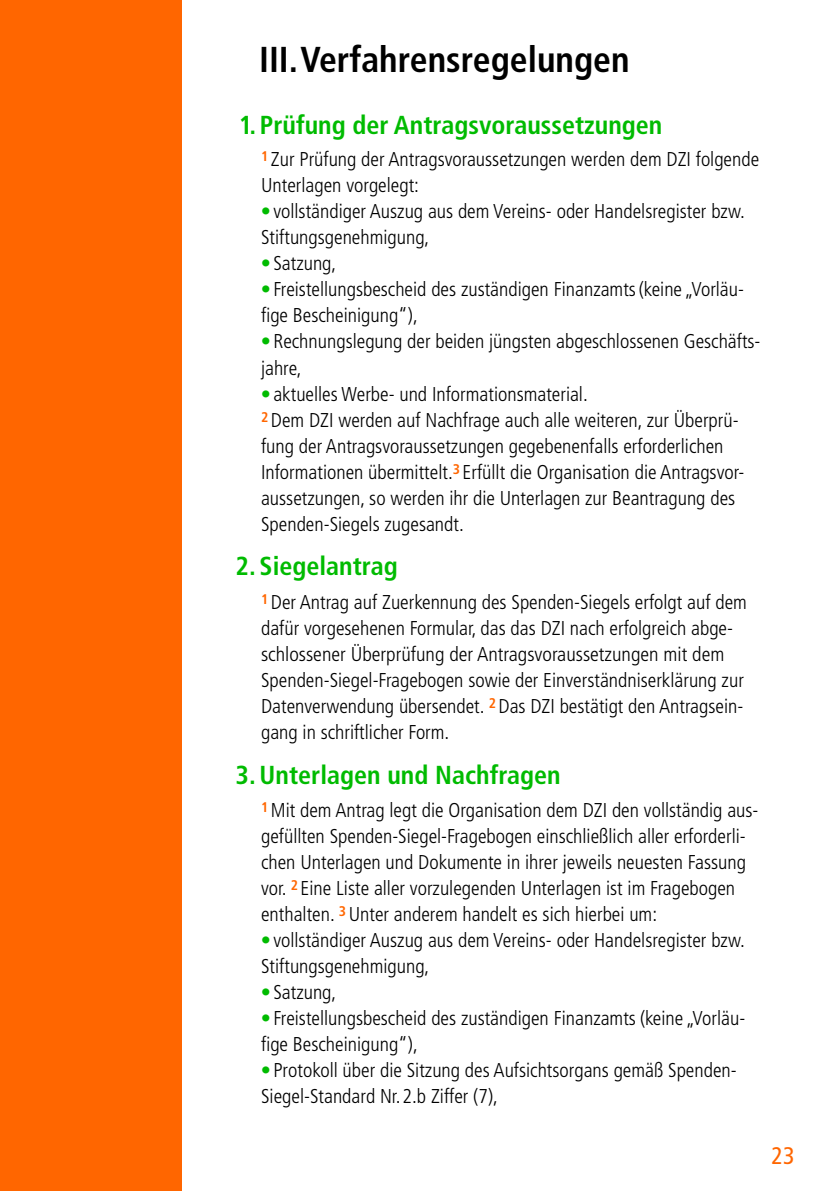
<style>
.page{position:relative;width:840px;height:1191px;background:#fff}
.page>*{position:absolute;margin:0;border:0;box-sizing:border-box;transform-origin:0 0}
.t1{font:700 condensed 36px "Frutiger";color:#000}
.t2{font:700 condensed 26px "Frutiger";color:#0b0}
.t3{font:condensed 24px "Frutiger";color:#f60}
.t4{font:300 condensed 20px/26px "Frutiger";color:#000}
.s1{font-family:"Meta";font-weight:700;font-stretch:normal;color:#0b0}
</style>
<div class="page">
<div style="left:0;top:0;width:181px;height:1191px;background:#f60"></div>
<h1 class="t1" style="left:259px;top:39px;width:372px">III. Verfahrensregelungen</h1>
<h2 class="t2" style="left:239px;top:109px;width:424px">1. Prüfung der Antragsvoraussetzungen</h2>
<p class="t4" style="left:261px;top:147px;width:499px"><sup>1</sup> Zur Prüfung der Antragsvoraussetzungen werden dem DZI folgende<br>Unterlagen vorgelegt:</p>
<p class="t4" style="left:261px;top:199px;width:485px"><span class="s1">•</span> vollständiger Auszug aus dem Vereins- oder Handelsregister bzw.<br>Stiftungsgenehmigung,</p>
<p class="t4" style="left:261px;top:251px;width:77px"><span class="s1">•</span> Satzung,</p>
<p class="t4" style="left:261px;top:277px;width:482px"><span class="s1">•</span> Freistellungsbescheid des zuständigen Finanzamts (keine „Vorläu&shy;fige Bescheinigung“),</p>
<p class="t4" style="left:261px;top:329px;width:499px"><span class="s1">•</span> Rechnungslegung der beiden jüngsten abgeschlossenen Geschäfts&shy;jahre,</p>
<p class="t4" style="left:261px;top:381px;width:482px"><span class="s1">•</span> aktuelles Werbe- und Informationsmaterial.<br><sup>2</sup> Dem DZI werden auf Nachfrage auch alle weiteren, zur Überprü&shy;fung der Antragsvoraussetzungen gegebenenfalls erforderlichen Informationen übermittelt.<sup>3</sup> Erfüllt die Organisation die Antragsvor&shy;aussetzungen, so werden ihr die Unterlagen zur Beantragung des Spenden-Siegels zugesandt.</p>
<h2 class="t2" style="left:235px;top:550px;width:163px">2. Siegelantrag</h2>
<p class="t4" style="left:261px;top:589px;width:487px"><sup>1</sup> Der Antrag auf Zuerkennung des Spenden-Siegels erfolgt auf dem dafür vorgesehenen Formular, das das DZI nach erfolgreich abge&shy;schlossener Überprüfung der Antragsvoraussetzungen mit dem Spenden-Siegel-Fragebogen sowie der Einverständniserklärung zur Datenverwendung übersendet. <sup>2</sup> Das DZI bestätigt den Antragsein&shy;gang in schriftlicher Form.</p>
<h2 class="t2" style="left:235px;top:759px;width:326px">3. Unterlagen und Nachfragen</h2>
<p class="t4" style="left:261px;top:797px;width:497px"><sup>1</sup> Mit dem Antrag legt die Organisation dem DZI den vollständig aus&shy;gefüllten Spenden-Siegel-Fragebogen einschließlich aller erforderli&shy;chen Unterlagen und Dokumente in ihrer jeweils neuesten Fassung vor. <sup>2</sup> Eine Liste aller vorzulegenden Unterlagen ist im Fragebogen enthalten. <sup>3</sup> Unter anderem handelt es sich hierbei um:</p>
<p class="t4" style="left:261px;top:927px;width:485px"><span class="s1">•</span> vollständiger Auszug aus dem Vereins- oder Handelsregister bzw.<br>Stiftungsgenehmigung,</p>
<p class="t4" style="left:261px;top:979px;width:77px"><span class="s1">•</span> Satzung,</p>
<p class="t4" style="left:261px;top:1005px;width:483px"><span class="s1">•</span> Freistellungsbescheid des zuständigen Finanzamts (keine „Vorläu&shy;fige Bescheinigung“),</p>
<p class="t4" style="left:261px;top:1057px;width:477px"><span class="s1">•</span> Protokoll über die Sitzung des Aufsichtsorgans gemäß Spenden-<br>Siegel-Standard Nr.2.b Ziffer (7),</p>
<p class="t3" style="left:771px;top:1141px;width:25px">23</p>
</div>
